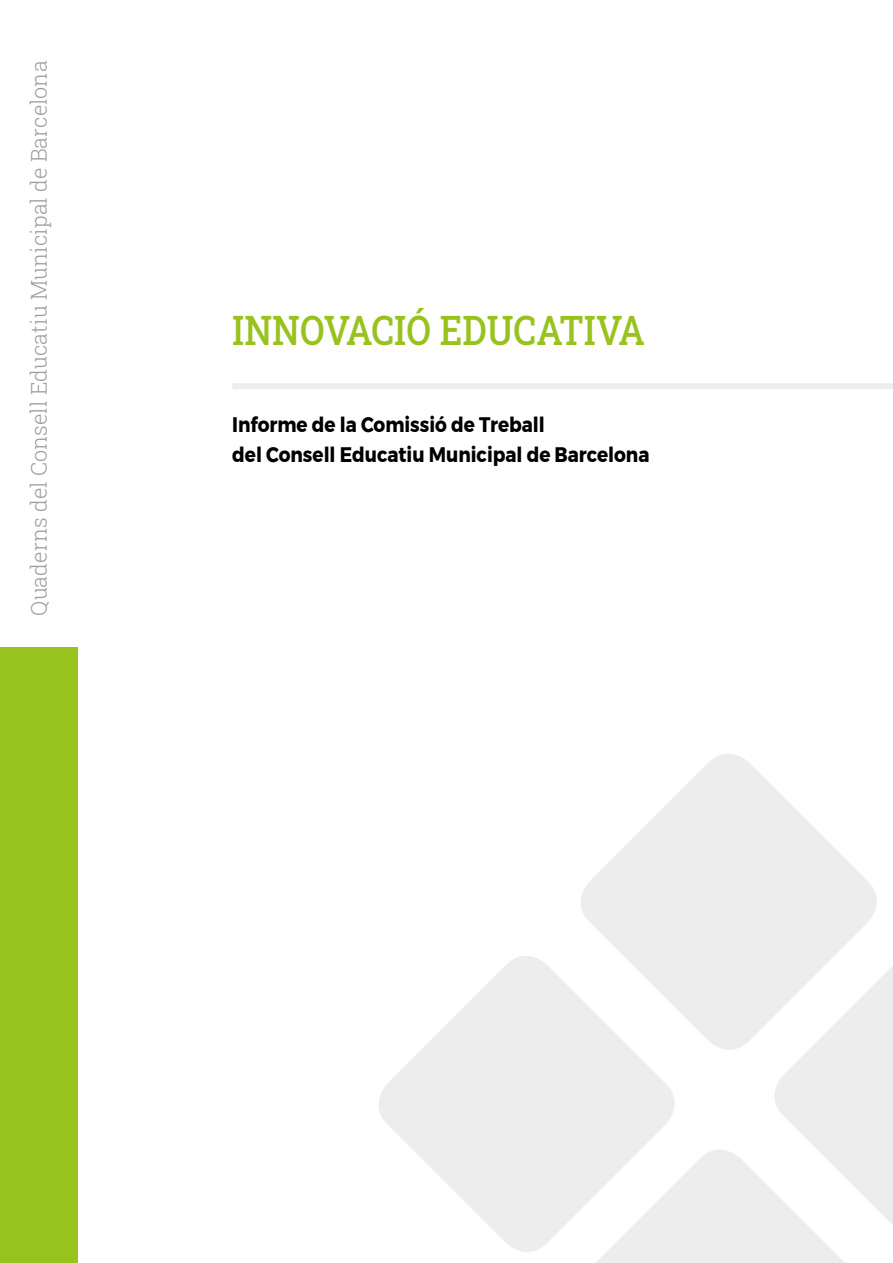
<style>
.page{position:relative;width:893px;height:1263px;background:#fff}
.page>*{position:absolute;margin:0;border:0;box-sizing:border-box;transform-origin:0 0}
.t1{font:500 40.5px "Roboto Slab";color:#98c21d;scale:.88 1}
.t2{font:300 21.75px "Roboto Slab";color:#9d9d9c}
.t3{font:700 21px/30px "Montserrat";color:#000;scale:.88 1}
</style>
<div class="page">
<div style="left:0;top:648px;width:78px;height:615px;background:#98c21d"></div>
<div style="left:232px;top:383px;width:661px;height:6px;background:#ededed"></div>
<svg style="left:379px;top:956px;width:182px;height:296px;fill:#ededed"></svg>
<svg style="left:581px;top:754px;width:296px;height:182px;fill:#ededed"></svg>
<svg style="left:561px;top:936px;width:332px;height:327px"></svg>
<p class="t2" style="left:24px;top:616px;width:557px;rotate:-90deg">Quaderns del Consell Educatiu Municipal de Barcelona</p>
<h1 class="t1" style="left:232px;top:302px;width:470px">INNOVACIÓ EDUCATIVA</h1>
<p class="t3" style="left:232px;top:410px;width:476px">Informe de la Comissió de Treball<br>del Consell Educatiu Municipal de Barcelona</p>
</div>
